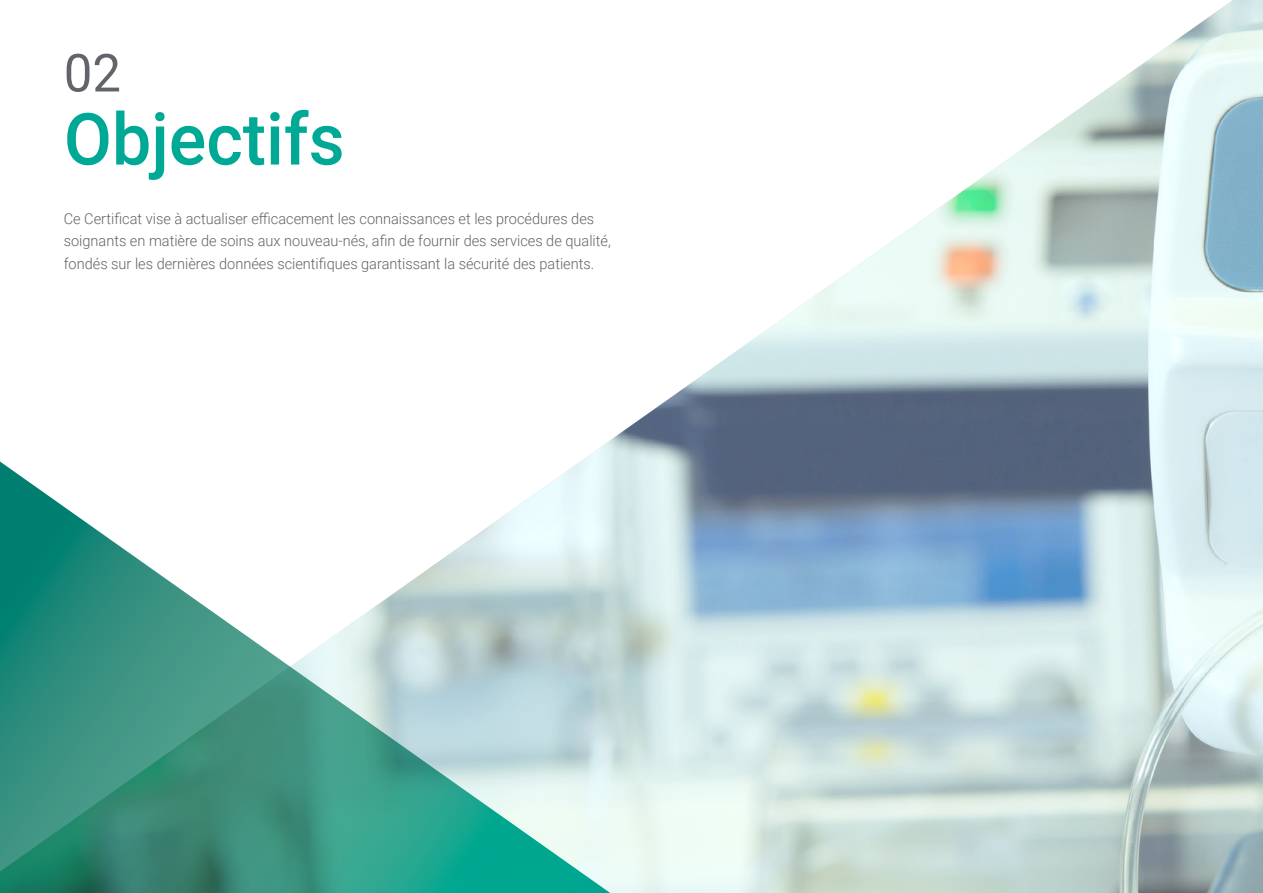
<style>
.page{position:relative;width:1263px;height:893px;background:#fff}
.page>*{position:absolute;margin:0;border:0;box-sizing:border-box;transform-origin:0 0}
.t1{font:500 72px "Roboto";color:#00a996}
.t2{font:52.5px "Roboto";color:#61646a}
.t3{font:300 15px/22.5px "Roboto";color:#61646a}
</style>
<div class="page">
<img style="left:602px;top:0;width:661px;height:893px">
<svg style="left:0;top:446px;width:640px;height:447px"></svg>
<h2 class="t2" style="left:64px;top:36px;width:59px">02</h2>
<h1 class="t1" style="left:64px;top:89px;width:282px">Objectifs</h1>
<p class="t3" style="left:64px;top:207px;width:549px">Ce Certificat vise à actualiser efficacement les connaissances et les procédures des soignants en matière de soins aux nouveau-nés, afin de fournir des services de qualité, fondés sur les dernières données scientifiques garantissant la sécurité des patients.</p>
</div>
